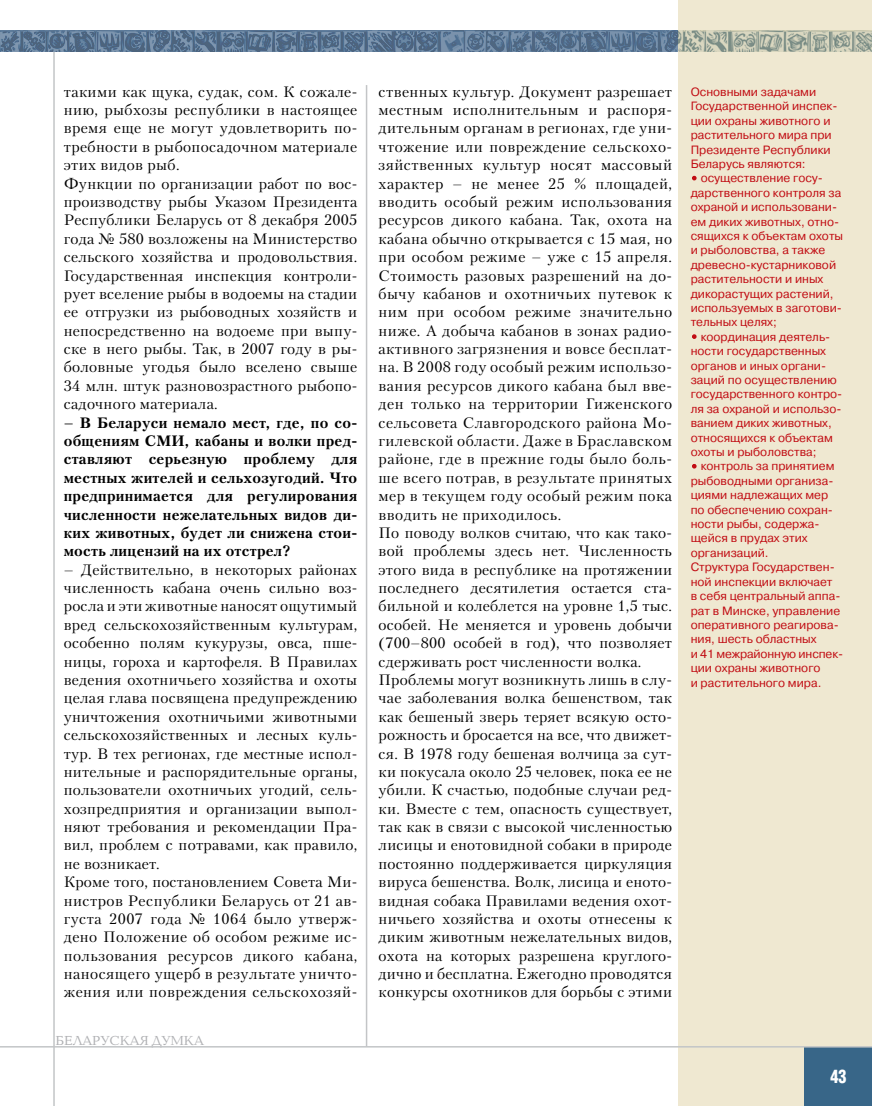
<style>
.page{position:relative;width:872px;height:1106px;background:#fff}
.page>*{position:absolute;margin:0;border:0;box-sizing:border-box;transform-origin:0 0}
.t1{font:700 18px "AG Letterica Cond L";color:#fff;scale:.9 1}
.t2{font:15px/18.3px "Petersburg C";letter-spacing:.015em;color:#000}
.t3{font:700 15px/18.5px "Petersburg C";letter-spacing:.015em;color:#000;text-align:justify}
.t4{font:13.5px "Baltica C";color:#aeafb2}
.t5{font:12px/14.4px "Pragmatica C";color:#c10c13}
.s1{font-family:"Petersburg C"}
</style>
<div class="page">
<div style="left:678px;top:0;width:194px;height:1106px;background:#efe8d1"></div>
<hr style="left:53px;top:52px;width:2px;height:1054px;background:#c3c5c7">
<hr style="left:366px;top:85px;width:1px;height:961px;background:#c3c5c7">
<div style="left:804px;top:1047px;width:68px;height:59px;background:#386688"></div>
<svg style="left:0;top:31px;width:872px;height:21px;background:#6e8497"></svg>
<hr style="left:0;top:1046px;width:872px;height:1px;background:#c3c5c7">
<svg style="left:692px;top:176px;width:4px;height:4px"></svg>
<svg style="left:692px;top:334px;width:4px;height:5px"></svg>
<svg style="left:692px;top:464px;width:4px;height:4px"></svg>
<p class="t2" style="left:64px;top:82px;width:295px">такими как щука, судак, сом. К сожале&shy;нию, рыбхозы республики в настоящее время еще не могут удовлетворить по&shy;требности в рыбопосадочном материале этих видов рыб.<br>Функции по организации работ по вос&shy;производству рыбы Указом Президента Республики Беларусь от 8 декабря 2005 года № 580 возложены на Министерство сельского хозяйства и продовольствия.<br>Государственная инспекция контроли&shy;рует вселение рыбы в водоемы на стадии ее отгрузки из рыбоводных хозяйств и непосредственно на водоеме при выпу&shy;ске в него рыбы. Так, в 2007 году в ры&shy;боловные угодья было вселено свыше 34 млн. штук разновозрастного рыбопо&shy;садочного материала.</p>
<p class="t3" style="left:64px;top:413px;width:295px">– В Беларуси немало мест, где, по со&shy;общениям СМИ, кабаны и волки пред&shy;ставляют серьезную проблему для местных жителей и сельхозугодий. Что предпринимается для регулирования численности нежелательных видов ди&shy;ких животных, будет ли снижена стои&shy;мость лицензий на их отстрел?</p>
<p class="t2" style="left:64px;top:560px;width:295px">– Действительно, в некоторых районах численность кабана очень сильно воз&shy;росла и эти животные наносят ощутимый вред сельскохозяйственным культурам, особенно полям кукурузы, овса, пше&shy;ницы, гороха и картофеля. В Правилах ведения охотничьего хозяйства и охоты целая глава посвящена предупреждению уничтожения охотничьими животными сельскохозяйственных и лесных куль&shy;тур. В тех регионах, где местные испол&shy;нительные и распорядительные органы, пользователи охотничьих угодий, сель&shy;хозпредприятия и организации выпол&shy;няют требования и рекомендации Пра&shy;вил, проблем с потравами, как правило, не возникает.<br>Кроме того, постановлением Совета Ми&shy;нистров Республики Беларусь от 21 ав&shy;густа 2007 года № 1064 было утверж&shy;дено Положение об особом режиме ис&shy;пользования ресурсов дикого кабана, наносящего ущерб в результате уничто&shy;жения или повреждения сельскохозяй-</p>
<p class="t4" style="left:56px;top:1033px;width:65px">БЕЛАРУСКА</p>
<p class="t4" style="left:140px;top:1033px;width:55px">Я ДУМКА</p>
<p class="t2" style="left:378px;top:82px;width:295px">ственных культур. Документ разрешает местным исполнительным и распоря&shy;дительным органам в регионах, где уни&shy;чтожение или повреждение сельскохо&shy;зяйственных культур носят массовый характер – не менее 25 % площадей, вводить особый режим использования ресурсов дикого кабана. Так, охота на кабана обычно открывается с 15 мая, но при особом режиме – уже с 15 апреля.<br>Стоимость разовых разрешений на до&shy;бычу кабанов и охотничьих путевок к ним при особом режиме значительно ниже. А добыча кабанов в зонах радио&shy;активного загрязнения и вовсе бесплат&shy;на. В 2008 году особый режим использо&shy;вания ресурсов дикого кабана был вве&shy;ден только на территории Гиженского сельсовета Славгородского района Мо&shy;гилевской области. Даже в Браславском районе, где в прежние годы было боль&shy;ше всего потрав, в результате принятых мер в текущем году особый режим пока вводить не приходилось.<br>По поводу волков считаю, что как тако&shy;вой проблемы здесь нет. Численность этого вида в республике на протяжении последнего десятилетия остается ста&shy;бильной и колеблется на уровне 1,5 тыс. особей. Не меняется и уровень добычи (700–800 особей в год), что позволяет сдерживать рост численности волка.<br>Проблемы могут возникнуть лишь в слу&shy;чае заболевания волка бешенством, так как бешеный зверь теряет всякую осто&shy;рожность и бросается на все, что движет&shy;ся. В 1978 году бешеная волчица за сут&shy;ки покусала около 25 человек, пока ее не убили. К счастью, подобные случаи ред&shy;ки. Вместе с тем, опасность существует, так как в связи с высокой численностью лисицы и енотовидной собаки в природе постоянно поддерживается циркуляция вируса бешенства. Волк, лисица и еното&shy;видная собака Правилами ведения охот&shy;ничьего хозяйства и охоты отнесены к диким животным нежелательных видов, охота на которых разрешена круглого&shy;дично и бесплатна. Ежегодно проводятся конкурсы охотников для борьбы с этими</p>
<p class="t5" style="left:690px;top:85px;width:148px">Основными задачами<br>Государственной инспек&shy;ции охраны животного и растительного мира при<br>Президенте Республики<br>Беларусь являются:</p>
<p class="t5" style="left:690px;top:171px;width:154px"><span class="s1">•</span> осуществление госу&shy;дарственного контроля за охраной и использовани&shy;ем диких животных, отно&shy;сящихся к объектам охоты и рыболовства, а также древесно-кустарниковой растительности и иных дикорастущих растений, используемых в заготови&shy;тельных целях;</p>
<p class="t5" style="left:690px;top:329px;width:153px"><span class="s1">•</span> координация деятель&shy;ности государственных органов и иных органи&shy;заций по осуществлению государственного контро&shy;ля за охраной и использо&shy;ванием диких животных, относящихся к объектам охоты и рыболовства;</p>
<p class="t5" style="left:690px;top:459px;width:154px"><span class="s1">•</span> контроль за принятием рыбоводными организа&shy;циями надлежащих мер по обеспечению сохран&shy;ности рыбы, содержа&shy;щейся в прудах этих организаций.<br>Структура Государствен&shy;ной инспекции включает<br>в себя центральный аппа&shy;рат в Минске, управление оперативного реагирова&shy;ния, шесть областных<br>и 41 межрайонную инспек&shy;ции охраны животного<br>и растительного мира.</p>
<p class="t1" style="left:830px;top:1065px;width:20px">43</p>
</div>
